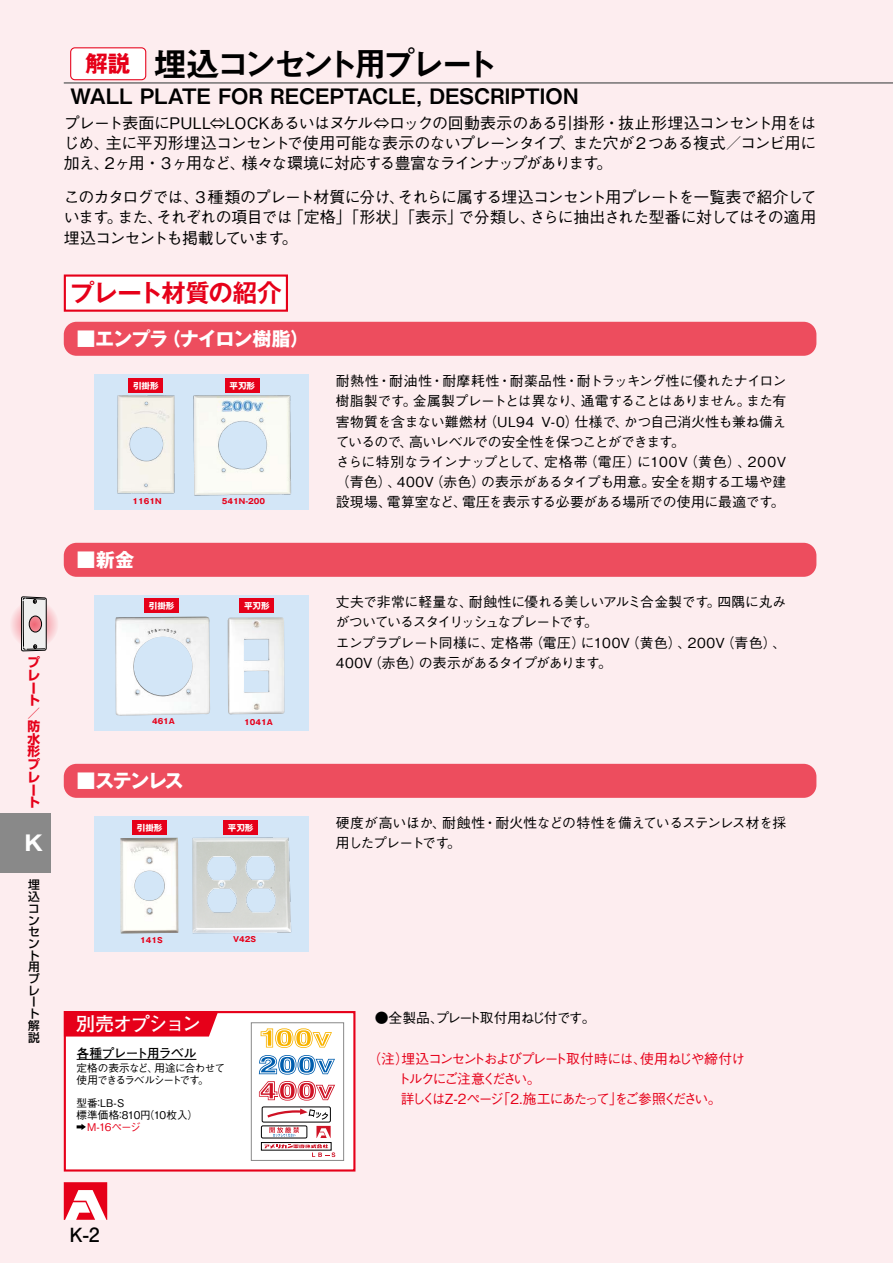
<style>
.page{position:relative;width:893px;height:1263px;background:#fdedef}
.page>*{position:absolute;margin:0;border:0;box-sizing:border-box;transform-origin:0 0}
.t1{font:34.05px "Midashi Go Pro MB31";letter-spacing:-.15em;color:#000}
.t2{font:700 24.45px "Gothic MB101 Pro De";letter-spacing:-.04em;color:#e60019}
.t3{font:700 22.35px "Gothic MB101 Pro";color:#e60019}
.t4{font:21.3px "Midashi Go Pro MB31";letter-spacing:-.005em;color:#000}
.t5{font:700 21px "Gothic MB101 Pro";color:#fff}
.t6{font:700 19.5px "Futo Go B101 Pro";color:#000}
.t7{font:700 19.2px "Gothic MB101 Pro";letter-spacing:-.045em;color:#fff}
.t8{font:700 19.2px "Gothic MB101 Pro";letter-spacing:-.07em;color:#fff}
.t9{font:700 19.2px "Futo Go B101 Pro";letter-spacing:-.065em;color:#fff}
.t10{font:500 15.9px/20.2px "Gothic BBB Pro";letter-spacing:-.065em;color:#000;text-align:justify}
.t11{font:500 13.8px/20.2px "Gothic BBB Pro";letter-spacing:-.03em;color:#000}
.t12{font:500 13.8px "Gothic BBB Pro";letter-spacing:-.185em;color:#e60019}
.t13{font:500 13.8px "Gothic BBB Pro";letter-spacing:-.1em;color:#e60019}
.t14{font:500 13.8px "Gothic BBB Pro";letter-spacing:-.105em;color:#000}
.t15{font:500 13.8px "Gothic BBB Pro";letter-spacing:-.155em;color:#e60019}
.t16{font:700 12.75px/12.8px "Shin Go Pro";color:#e60019}
.t17{font:700 12.75px "Futo Go B101 Pro";letter-spacing:-.065em;color:#000}
.t18{font:500 11.7px/11.7px "Shin Go Pro";color:#000}
.t19{font:500 10.65px/11.7px "Gothic BBB Pro";letter-spacing:-.08em;color:#000}
.t20{font:500 10.65px/11.7px "Gothic BBB Pro";letter-spacing:.005em;color:#000}
.t21{font:500 10.65px "Gothic BBB Pro";letter-spacing:-.095em;color:#e60019}
.t22{font:700 8.55px "Gothic MB101 Pro";color:#fff}
.t23{font:700 7.5px "Gothic MB101 Pro";color:#e60019}
</style>
<div class="page">
<svg style="left:64px;top:1182px;width:43px;height:38px;background:#f06b7a"></svg>
<hr style="left:64px;top:82px;width:829px;height:2px;background:#727171">
<div style="left:0;top:813px;width:51px;height:60px;background:#898989"></div>
<svg style="left:9px;top:599px;width:50px;height:49px"></svg>
<svg style="left:21px;top:596px;width:26px;height:55px"></svg>
<div style="left:64px;top:1011px;width:291px;height:160px;background:#fff;border:2px solid #e60019"></div>
<div style="left:71px;top:48px;width:75px;height:32px;background:#fff;border-radius:4px"></div>
<div style="left:70px;top:47px;width:76px;height:33px;border:1px solid #e60019;border-radius:4px"></div>
<div style="left:64px;top:322px;width:752px;height:34px;background:#ed4d5e;border-radius:13px"></div>
<div style="left:64px;top:543px;width:752px;height:34px;background:#ed4d5e;border-radius:13px"></div>
<div style="left:64px;top:764px;width:752px;height:34px;background:#ed4d5e;border-radius:13px"></div>
<div style="left:64px;top:1011px;width:154px;height:25px;background:#e60019"></div>
<hr style="left:77px;top:1059px;width:119px;height:1px;background:#000">
<svg style="left:77px;top:1124px;width:9px;height:6px"></svg>
<div style="left:65px;top:276px;width:222px;height:35px;background:#fff"></div>
<div style="left:64px;top:274px;width:224px;height:38px;border:2px solid #e60019"></div>
<div style="left:94px;top:374px;width:214px;height:135px;background:#d3e6f7"></div>
<svg style="left:225px;top:378px;width:34px;height:8px"></svg>
<svg style="left:129px;top:378px;width:34px;height:10px"></svg>
<div style="left:94px;top:816px;width:214px;height:135px;background:#d3e6f7"></div>
<svg style="left:224px;top:820px;width:34px;height:15px"></svg>
<svg style="left:133px;top:820px;width:34px;height:15px"></svg>
<div style="left:94px;top:595px;width:214px;height:135px;background:#d3e6f7"></div>
<svg style="left:240px;top:598px;width:34px;height:15px"></svg>
<svg style="left:145px;top:598px;width:34px;height:15px"></svg>
<div style="left:262px;top:1107px;width:68px;height:15px;border:1px solid #000;border-radius:2px"></div>
<div style="left:251px;top:1022px;width:93px;height:139px;border:1px solid #898989"></div>
<svg style="left:261px;top:1126px;width:74px;height:31px"></svg>
<svg style="left:258px;top:1028px;width:77px;height:92px"></svg>
<img style="left:117px;top:388px;width:58px;height:106px">
<img style="left:193px;top:386px;width:98px;height:110px">
<img style="left:115px;top:617px;width:95px;height:99px">
<img style="left:228px;top:617px;width:57px;height:97px">
<img style="left:120px;top:838px;width:58px;height:95px">
<img style="left:192px;top:837px;width:99px;height:97px">
<p class="t16" style="left:27px;top:654px;width:14px">プレート／防水形プレート</p>
<h3 class="t5" style="left:25px;top:825px;width:20px">K</h3>
<p class="t18" style="left:28px;top:878px;width:13px">埋込コンセント用プレート解説</p>
<h1 class="t1" style="left:153px;top:37px;width:346px">埋込コンセント用プレート</h1>
<h3 class="t4" style="left:70px;top:79px;width:510px">WALL PLATE FOR RECEPTACLE, DESCRIPTION</h3>
<p class="t10" style="left:64px;top:111px;width:754px">プレート表面にPULL⇔LOCKあるいはヌケル⇔ロックの回動表示のある引掛形・抜止形埋込コンセント用をはじめ、主に平刃形埋込コンセントで使用可能な表示のないプレーンタイプ、また穴が２つある複式／コンビ用に加え、２ヶ用・３ヶ用など、様々な環境に対応する豊富なラインナップがあります。</p>
<p class="t10" style="left:64px;top:185px;width:754px">このカタログでは、３種類のプレート材質に分け、それらに属する埋込コンセント用プレートを一覧表で紹介しています。また、それぞれの項目では「定格」「形状」「表示」で分類し、さらに抽出された型番に対してはその適用埋込コンセントも掲載しています。</p>
<h3 class="t3" style="left:86px;top:45px;width:46px">解説</h3>
<h2 class="t2" style="left:70px;top:273px;width:213px">プレート材質の紹介</h2>
<h3 class="t7" style="left:77px;top:323px;width:234px">■エンプラ（ナイロン樹脂）</h3>
<p class="t22" style="left:133px;top:378px;width:27px">引掛形</p>
<p class="t22" style="left:230px;top:378px;width:27px">平刃形</p>
<p class="t23" style="left:133px;top:495px;width:31px">1161N</p>
<h3 class="t8" style="left:77px;top:544px;width:59px">■新金</h3>
<p class="t22" style="left:149px;top:599px;width:27px">引掛形</p>
<p class="t23" style="left:222px;top:495px;width:45px">541N-200</p>
<p class="t22" style="left:244px;top:599px;width:27px">平刃形</p>
<p class="t23" style="left:152px;top:715px;width:25px">461A</p>
<p class="t23" style="left:244px;top:716px;width:30px">1041A</p>
<h3 class="t8" style="left:77px;top:765px;width:109px">■ステンレス</h3>
<p class="t22" style="left:137px;top:821px;width:27px">引掛形</p>
<p class="t22" style="left:228px;top:821px;width:27px">平刃形</p>
<p class="t23" style="left:140px;top:934px;width:24px">141S</p>
<p class="t23" style="left:233px;top:933px;width:25px">V42S</p>
<h3 class="t9" style="left:76px;top:1008px;width:127px">別売オプション</h3>
<p class="t17" style="left:77px;top:1042px;width:121px">各種プレート用ラベル</p>
<p class="t19" style="left:76px;top:1061px;width:150px">定格の表示など、用途に合わせて使用できるラベルシートです。</p>
<p class="t20" style="left:76px;top:1096px;width:123px">型番：LB-S<br>標準価格：810円（10枚入）</p>
<p class="t21" style="left:77px;top:1118px;width:66px">　M-16ページ</p>
<p class="t11" style="left:336px;top:369px;width:452px">耐熱性・耐油性・耐摩耗性・耐薬品性・耐トラッキング性に優れたナイロン樹脂製です。金属製プレートとは異なり、通電することはありません。また有害物質を含まない難燃材（UL94 V-0）仕様で、かつ自己消火性も兼ね備えているので、高いレベルでの安全性を保つことができます。<br>さらに特別なラインナップとして、定格帯（電圧）に100V（黄色）、200V（青色）、400V（赤色）の表示があるタイプも用意。安全を期する工場や建設現場、電算室など、電圧を表示する必要がある場所での使用に最適です。</p>
<p class="t11" style="left:336px;top:590px;width:452px">丈夫で非常に軽量な、耐蝕性に優れる美しいアルミ合金製です。四隅に丸みがついているスタイリッシュなプレートです。<br>エンプラプレート同様に、定格帯（電圧）に100V（黄色）、200V（青色）、400V（赤色）の表示があるタイプがあります。</p>
<p class="t11" style="left:336px;top:811px;width:452px">硬度が高いほか、耐蝕性・耐火性などの特性を備えているステンレス材を採用したプレートです。</p>
<p class="t14" style="left:375px;top:1007px;width:222px">●全製品、プレート取付用ねじ付です。</p>
<p class="t13" style="left:367px;top:1047px;width:379px">（注）埋込コンセントおよびプレート取付時には、使用ねじや締付け</p>
<p class="t15" style="left:397px;top:1067px;width:145px">トルクにご注意ください。</p>
<p class="t12" style="left:375px;top:1088px;width:348px">　　詳しくはZ-2ページ「2.施工にあたって」をご参照ください。</p>
<h3 class="t6" style="left:69px;top:1219px;width:32px">K-2</h3>
</div>
